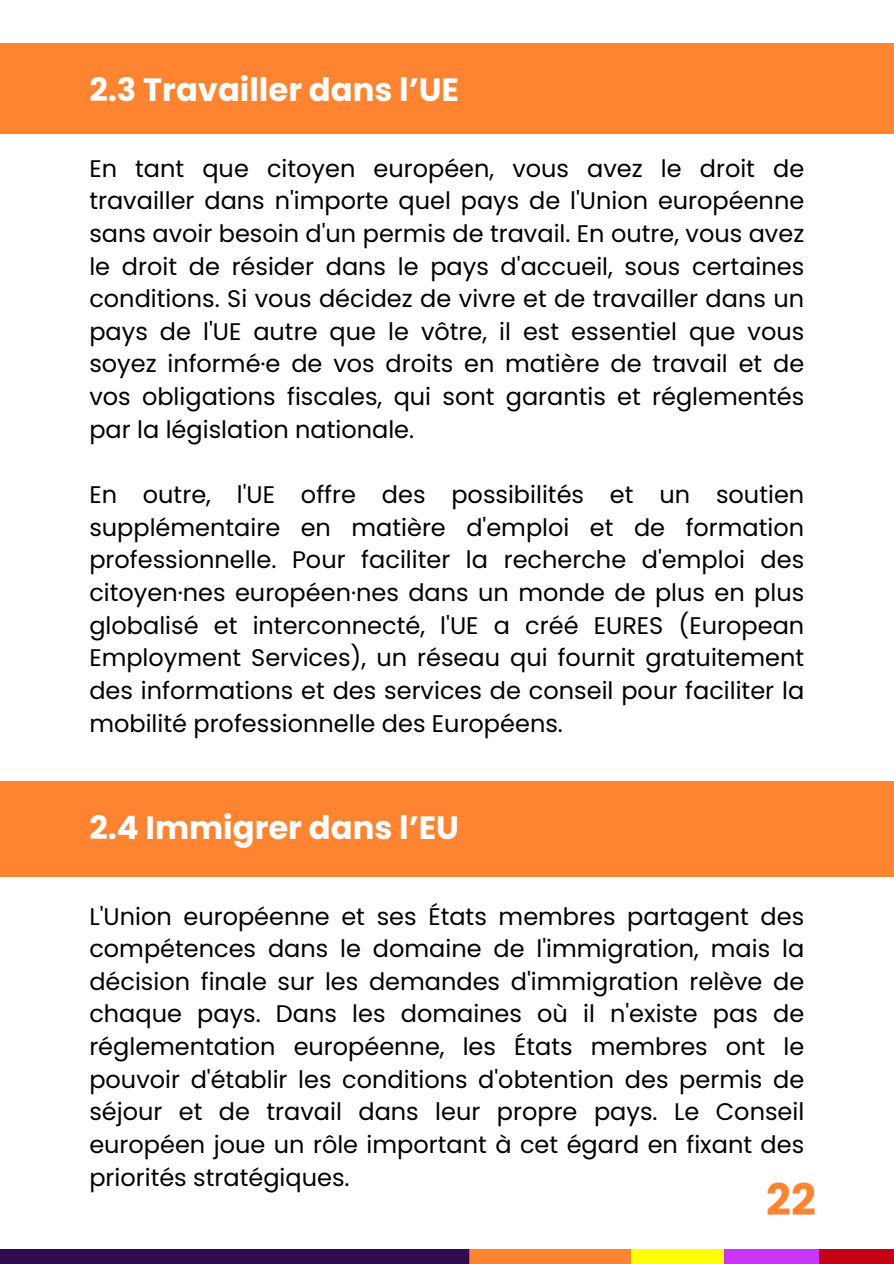
<style>
.page{position:relative;width:894px;height:1264px;background:#fff}
.page>*{position:absolute;margin:0;border:0;box-sizing:border-box;transform-origin:0 0}
.t1{font:700 43.5px "Poppins";color:#ff8431}
.t2{font:700 32.25px "Poppins";color:#fefdfc}
.t3{font:700 32.25px "Poppins";color:#fff}
.t4{font:24px/32.7px "Poppins";color:#000;text-align:justify}
</style>
<div class="page">
<div style="left:0;top:43px;width:893px;height:91px;background:#ff8431"></div>
<div style="left:0;top:780px;width:893px;height:96px;background:#ff8431"></div>
<div style="left:0;top:1238px;width:893px;height:25px;background:#300c50"></div>
<div style="left:469px;top:1239px;width:162px;height:24px;background:#ff8431"></div>
<div style="left:631px;top:1239px;width:92px;height:24px;background:#ff0"></div>
<div style="left:724px;top:1239px;width:97px;height:24px;background:#c835f8"></div>
<div style="left:818px;top:1239px;width:75px;height:24px;background:#c40015"></div>
<div style="left:0;top:1234px;width:893px;height:14px;background:#fff"></div>
<h1 class="t2" style="left:89px;top:67px;width:371px">2.3 Travailler dans l’UE</h1>
<h1 class="t4" style="left:89px;top:152px;width:716px">En tant que citoyen européen, vous avez le droit de travailler dans n'importe quel pays de l'Union européenne sans avoir besoin d'un permis de travail. En outre, vous avez le droit de résider dans le pays d'accueil, sous certaines conditions. Si vous décidez de vivre et de travailler dans un pays de l'UE autre que le vôtre, il est essentiel que vous soyez informé·e de vos droits en matière de travail et de vos obligations fiscales, qui sont garantis et réglementés par la législation nationale.</h1>
<p class="t4" style="left:89px;top:478px;width:716px">En outre, l'UE offre des possibilités et un soutien supplémentaire en matière d'emploi et de formation professionnelle. Pour faciliter la recherche d'emploi des citoyen·nes européen·nes dans un monde de plus en plus globalisé et interconnecté, l'UE a créé EURES (European Employment Services), un réseau qui fournit gratuitement des informations et des services de conseil pour faciliter la mobilité professionnelle des Européens.</p>
<p class="t3" style="left:89px;top:804px;width:371px">2.4 Immigrer dans l’EU</p>
<p class="t4" style="left:89px;top:899px;width:716px">L'Union européenne et ses États membres partagent des compétences dans le domaine de l'immigration, mais la décision finale sur les demandes d'immigration relève de chaque pays. Dans les domaines où il n'existe pas de réglementation européenne, les États membres ont le pouvoir d'établir les conditions d'obtention des permis de séjour et de travail dans leur propre pays. Le Conseil européen joue un rôle important à cet égard en fixant des priorités stratégiques.</p>
<p class="t1" style="left:766px;top:1169px;width:51px">22</p>
</div>
